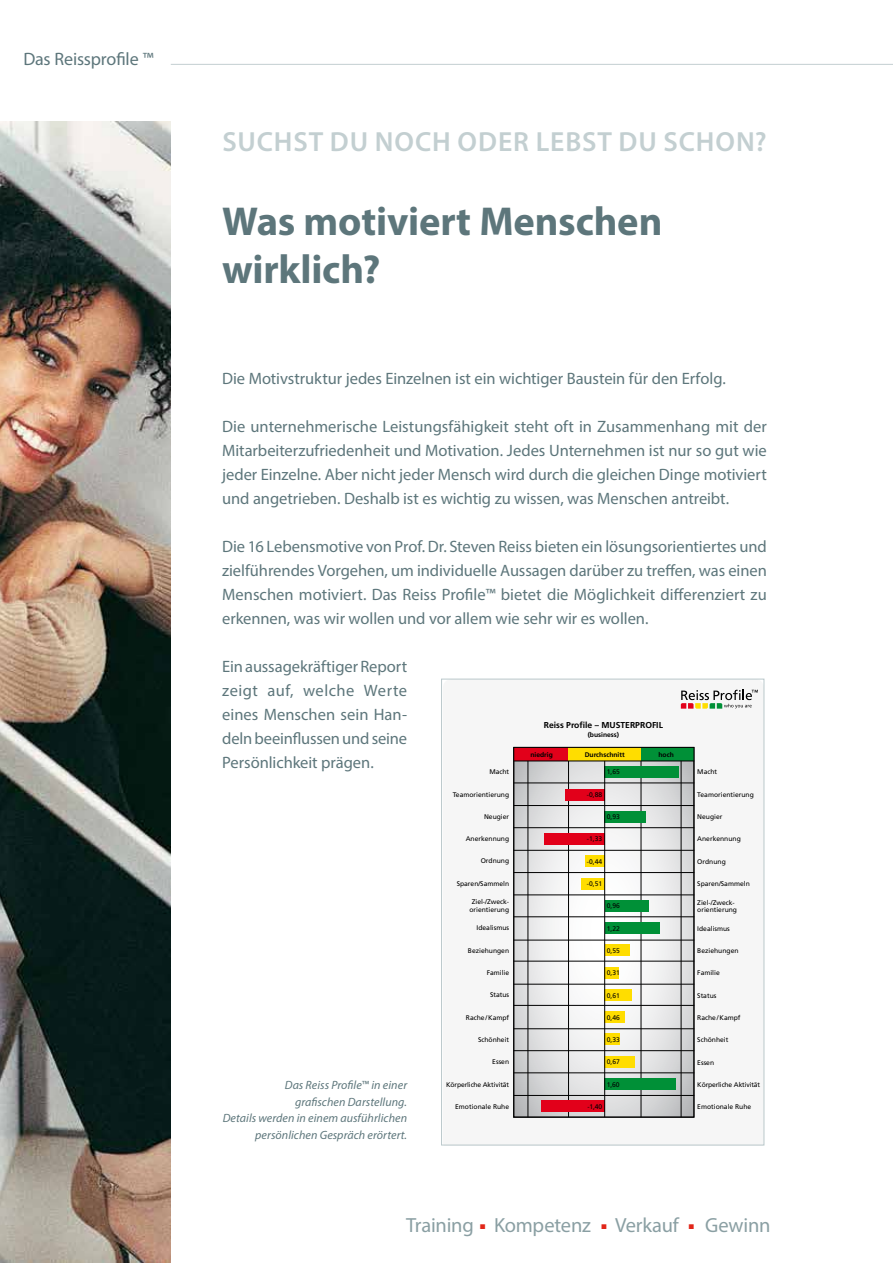
<style>
.page{position:relative;width:893px;height:1263px;background:#fff}
.page>*{position:absolute;margin:0;border:0;box-sizing:border-box;transform-origin:0 0}
.t1{font:700 40.5px/48px "Myriad Pro";letter-spacing:-.005em;color:#5d767b}
.t2{font:600 27.75px "Myriad Pro";letter-spacing:.03em;color:#c3cfd1}
.t3{font:20.55px "Myriad Pro";letter-spacing:-.01em;color:#8a9fa3}
.t4{font:18px "Myriad Pro";letter-spacing:-.01em;color:#5d767b}
.t5{font:16.5px/24px "Myriad Pro";letter-spacing:-.005em;color:#5d767b;text-align:justify}
.t6{font:italic 12px/16.5px "Myriad Pro";letter-spacing:.005em;color:#5d767b;text-align:right}
.t7{font:700 8.55px "Frutiger";color:#000}
.t8{font:6.9px "Zapf Dingbats ITC";color:#e12619}
.t9{font:6.75px/7.4px "Frutiger";color:#000;text-align:center}
.t10{font:6.75px "Frutiger";letter-spacing:-.02em;color:#000}
.t11{font:700 6.75px "Frutiger";color:#000}
.s1{font-style:normal}
</style>
<div class="page">
<img style="left:0;top:121px;width:171px;height:1142px">
<hr style="left:171px;top:64px;width:722px;height:1px;background:#c3cfd1">
<div style="left:513px;top:689px;width:245px;height:429px;background:#f6f6f6"></div>
<svg style="left:515px;top:762px;width:177px;height:353px"></svg>
<hr style="left:568px;top:761px;width:1px;height:356px;background:#000">
<hr style="left:641px;top:761px;width:1px;height:356px;background:#000">
<div style="left:541px;top:1101px;width:64px;height:11px;background:#e2001a"></div>
<div style="left:605px;top:900px;width:43px;height:11px;background:#009037"></div>
<div style="left:581px;top:878px;width:24px;height:11px;background:#fd0"></div>
<div style="left:585px;top:855px;width:20px;height:12px;background:#fd0"></div>
<div style="left:544px;top:833px;width:61px;height:12px;background:#e2001a"></div>
<div style="left:605px;top:1078px;width:71px;height:12px;background:#009037"></div>
<div style="left:605px;top:1056px;width:30px;height:11px;background:#fd0"></div>
<div style="left:605px;top:1033px;width:15px;height:12px;background:#fd0"></div>
<div style="left:605px;top:1011px;width:20px;height:12px;background:#fd0"></div>
<div style="left:605px;top:989px;width:27px;height:12px;background:#fd0"></div>
<div style="left:605px;top:967px;width:14px;height:12px;background:#fd0"></div>
<div style="left:605px;top:944px;width:24px;height:12px;background:#fd0"></div>
<div style="left:605px;top:922px;width:54px;height:12px;background:#009037"></div>
<div style="left:605px;top:811px;width:41px;height:11px;background:#009037"></div>
<div style="left:565px;top:789px;width:40px;height:11px;background:#e2001a"></div>
<div style="left:605px;top:766px;width:74px;height:12px;background:#009037"></div>
<div style="left:640px;top:747px;width:54px;height:14px;background:#009037"></div>
<div style="left:514px;top:747px;width:56px;height:14px;background:#e2001a"></div>
<div style="left:569px;top:747px;width:72px;height:14px;background:#fd0"></div>
<svg style="left:681px;top:690px;width:77px;height:19px"></svg>
<hr style="left:513px;top:761px;width:181px;height:1px;background:#000">
<hr style="left:513px;top:783px;width:181px;height:1px;background:#000">
<hr style="left:513px;top:805px;width:181px;height:1px;background:#000">
<hr style="left:513px;top:827px;width:181px;height:1px;background:#000">
<hr style="left:513px;top:850px;width:181px;height:1px;background:#000">
<hr style="left:513px;top:872px;width:181px;height:1px;background:#000">
<hr style="left:513px;top:894px;width:181px;height:1px;background:#000">
<hr style="left:513px;top:916px;width:181px;height:1px;background:#000">
<hr style="left:513px;top:940px;width:181px;height:1px;background:#000">
<hr style="left:513px;top:961px;width:181px;height:1px;background:#000">
<hr style="left:513px;top:984px;width:181px;height:1px;background:#000">
<hr style="left:513px;top:1005px;width:181px;height:1px;background:#000">
<hr style="left:513px;top:1028px;width:181px;height:1px;background:#000">
<hr style="left:513px;top:1050px;width:181px;height:1px;background:#000">
<hr style="left:513px;top:1072px;width:181px;height:1px;background:#000">
<hr style="left:513px;top:1095px;width:181px;height:1px;background:#000">
<hr style="left:528px;top:761px;width:1px;height:356px;background:#000">
<hr style="left:604px;top:761px;width:1px;height:356px;background:#000">
<hr style="left:681px;top:761px;width:1px;height:356px;background:#000">
<div style="left:513px;top:747px;width:181px;height:370px;border:1px solid #000"></div>
<div style="left:441px;top:679px;width:323px;height:466px;border:1px solid #bac8cb"></div>
<p class="t4" style="left:23px;top:48px;width:132px">Das Reissprofile ™</p>
<h2 class="t2" style="left:222px;top:124px;width:546px">SUCHST DU NOCH ODER LEBST DU SCHON?</h2>
<h1 class="t1" style="left:222px;top:196px;width:442px">Was motiviert Menschen wirklich?</h1>
<p class="t5" style="left:222px;top:366px;width:505px">Die Motivstruktur jedes Einzelnen ist ein wichtiger Baustein für den Erfolg.</p>
<p class="t5" style="left:222px;top:414px;width:546px">Die unternehmerische Leistungsfähigkeit steht oft in Zusammenhang mit der Mitarbeiterzufriedenheit und Motivation. Jedes Unternehmen ist nur so gut wie jeder Einzelne. Aber nicht jeder Mensch wird durch die gleichen Dinge motiviert und angetrieben. Deshalb ist es wichtig zu wissen, was Menschen antreibt.</p>
<p class="t5" style="left:222px;top:534px;width:546px">Die 16 Lebensmotive von Prof. Dr. Steven Reiss bieten ein lösungsorientiertes und zielführendes Vorgehen, um individuelle Aussagen darüber zu treffen, was einen Menschen motiviert. Das Reiss Profile™ bietet die Möglichkeit differenziert zu erkennen, was wir wollen und vor allem wie sehr wir es wollen.</p>
<p class="t5" style="left:222px;top:654px;width:186px">Ein aussagekräftiger Report zeigt auf, welche Werte eines Menschen sein Han&shy;deln beeinflussen und seine Persönlichkeit prägen.￼</p>
<p class="t7" style="left:544px;top:720px;width:121px">Reiss Profile – MUSTERPROFIL</p>
<p class="t11" style="left:588px;top:730px;width:33px">(business)</p>
<p class="t11" style="left:530px;top:750px;width:24px">niedrig</p>
<p class="t11" style="left:585px;top:750px;width:41px">Durchschnitt</p>
<p class="t11" style="left:658px;top:750px;width:17px">hoch</p>
<p class="t9" style="left:607px;top:768px;width:15px">1,65</p>
<p class="t9" style="left:607px;top:813px;width:15px">0,93</p>
<p class="t9" style="left:489px;top:768px;width:21px">Macht</p>
<p class="t9" style="left:453px;top:790px;width:58px">Teamorientierung</p>
<p class="t9" style="left:484px;top:813px;width:27px">Neugier</p>
<p class="t9" style="left:466px;top:835px;width:45px">Anerkennung</p>
<p class="t9" style="left:481px;top:857px;width:30px">Ordnung</p>
<p class="t9" style="left:457px;top:880px;width:54px">Sparen/Sammeln</p>
<p class="t9" style="left:469px;top:898px;width:41px">Ziel-/Zweck&shy;orientierung</p>
<p class="t9" style="left:477px;top:924px;width:34px">Idealismus</p>
<p class="t9" style="left:468px;top:947px;width:43px">Beziehungen</p>
<p class="t9" style="left:487px;top:969px;width:24px">Familie</p>
<p class="t9" style="left:490px;top:991px;width:21px">Status</p>
<p class="t9" style="left:466px;top:1014px;width:45px">Rache/Kampf</p>
<p class="t9" style="left:478px;top:1036px;width:33px">Schönheit</p>
<p class="t9" style="left:492px;top:1058px;width:18px">Essen</p>
<p class="t10" style="left:446px;top:1080px;width:64px">Körperliche Aktivität</p>
<p class="t9" style="left:455px;top:1103px;width:55px">Emotionale Ruhe</p>
<p class="t9" style="left:697px;top:768px;width:21px">Macht</p>
<p class="t9" style="left:697px;top:791px;width:58px">Teamorientierung</p>
<p class="t9" style="left:697px;top:813px;width:27px">Neugier</p>
<p class="t9" style="left:697px;top:835px;width:45px">Anerkennung</p>
<p class="t9" style="left:697px;top:858px;width:30px">Ordnung</p>
<p class="t9" style="left:697px;top:880px;width:54px">Sparen/Sammeln</p>
<p class="t9" style="left:697px;top:899px;width:41px;text-align:left">Ziel-/Zweck&shy;orientierung</p>
<p class="t9" style="left:697px;top:925px;width:34px">Idealismus</p>
<p class="t9" style="left:697px;top:947px;width:43px">Beziehungen</p>
<p class="t9" style="left:697px;top:969px;width:24px">Familie</p>
<p class="t9" style="left:697px;top:991px;width:21px">Status</p>
<p class="t9" style="left:697px;top:1014px;width:45px">Rache/Kampf</p>
<p class="t9" style="left:697px;top:1036px;width:33px">Schönheit</p>
<p class="t9" style="left:697px;top:1058px;width:18px">Essen</p>
<p class="t10" style="left:697px;top:1080px;width:64px">Körperliche Aktivität</p>
<p class="t9" style="left:697px;top:1103px;width:55px">Emotionale Ruhe</p>
<p class="t9" style="left:587px;top:791px;width:17px">-0,88</p>
<p class="t9" style="left:587px;top:835px;width:17px">-1,33</p>
<p class="t9" style="left:587px;top:858px;width:17px">-0,44</p>
<p class="t9" style="left:587px;top:880px;width:17px">-0,51</p>
<p class="t9" style="left:607px;top:902px;width:15px">0,96</p>
<p class="t9" style="left:607px;top:924px;width:15px">1,22</p>
<p class="t9" style="left:607px;top:947px;width:15px">0,55</p>
<p class="t9" style="left:607px;top:969px;width:15px">0,31</p>
<p class="t9" style="left:607px;top:991px;width:15px">0,61</p>
<p class="t9" style="left:607px;top:1014px;width:15px">0,46</p>
<p class="t9" style="left:607px;top:1036px;width:15px">0,33</p>
<p class="t9" style="left:607px;top:1058px;width:15px">0,67</p>
<p class="t9" style="left:607px;top:1081px;width:14px">1,60</p>
<p class="t6" style="left:223px;top:1077px;width:186px">Das Reiss Profile<span class="s1">™</span> in einer<br>grafischen Darstellung.<br>Details werden in einem ausführlichen persönlichen Gespräch erörtert.</p>
<p class="t9" style="left:587px;top:1103px;width:16px">-1,40</p>
<p class="t3" style="left:406px;top:1212px;width:69px">Training</p>
<p class="t8" style="left:480px;top:1223px;width:7px">■</p>
<p class="t3" style="left:494px;top:1212px;width:99px">Kompetenz</p>
<p class="t3" style="left:601px;top:1212px;width:79px"><sup>■</sup> Verkauf</p>
<p class="t3" style="left:689px;top:1212px;width:83px"><sup>■</sup> Gewinn</p>
</div>
